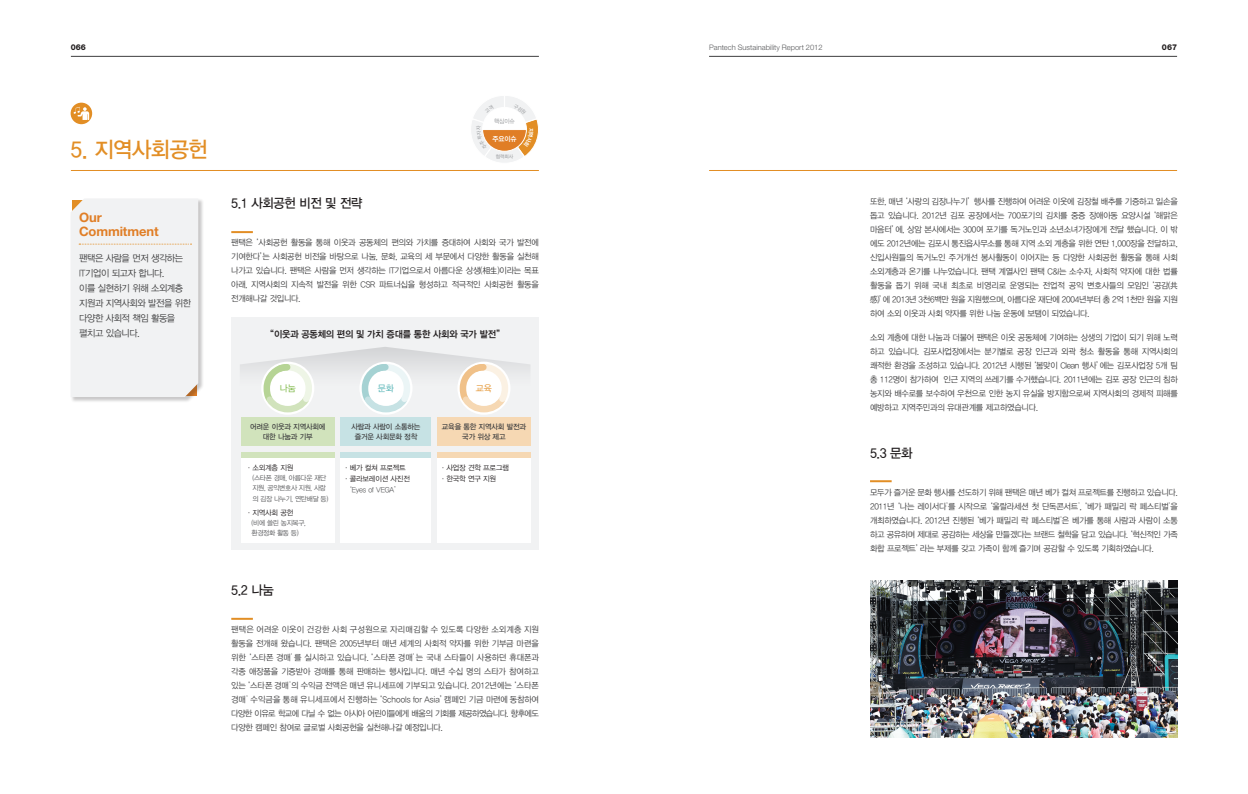
<style>
.page{position:relative;width:1248px;height:794px;background:#fff}
.page>*{position:absolute;margin:0;border:0;box-sizing:border-box;transform-origin:0 0}
.t1{font:22px "YDIYGO330";letter-spacing:-.02em;color:#e28e25;scale:.95 1}
.t2{font:13px "YDIYGO330";letter-spacing:-.03em;color:#231f20;scale:.95 1}
.t3{font:700 13px/14px "Helvetica Neue LT Pro";letter-spacing:-.01em;color:#e07e26}
.t4{font:10px/16px "YDIYGO330";letter-spacing:-.04em;color:#231f20;scale:.95 1}
.t5{font:9.5px/15px "YDIYGO320";letter-spacing:-.04em;color:#3e3e3f;scale:.95 1}
.t6{font:9.5px "YDIYGO340";letter-spacing:-.02em;color:#231f20;scale:.95 1}
.t7{font:9px "YDIYGO320";color:#75b33b}
.t8{font:9px "YDIYGO320";color:#4db0b2}
.t9{font:9px "YDIYGO320";color:#e28e25}
.t10{font:8.5px/14px "YDIYGO320";letter-spacing:-.03em;color:#3e3e3f;text-align:justify;scale:.95 1}
.t11{font:800 8px "Helvetica Neue LT Pro";color:#231f20}
.t12{font:7.5px/11px "YDIYGO320";letter-spacing:-.02em;color:#231f20;scale:.95 1}
.t13{font:7.5px/10px "YDIYGO330";letter-spacing:-.02em;color:#3e3e3f;text-align:center;scale:.95 1}
.t14{font:300 7.5px "Helvetica Neue LT Pro";color:#57585a}
.t15{font:7px/10px "YDIYGO320";letter-spacing:-.04em;color:#57585a;scale:.95 1}
.t16{font:7px "YDIYGO340";color:#fff;scale:.95 1}
.t17{font:6px "YDIYGO320";color:#939598;scale:.95 1}
.t18{font:5px "YDIYGO320";color:#939598;scale:.95 1}
.s1{color:#57585a}
.s2{font-family:"Arita dotum Light OTF"}
</style>
<div class="page">
<hr style="left:71px;top:56px;width:468px;height:1px;background:#3e3e3f">
<hr style="left:709px;top:56px;width:467px;height:1px;background:#3e3e3f">
<div style="left:231px;top:317px;width:308px;height:233px;background:#f1f2f3"></div>
<hr style="left:231px;top:231px;width:22px;height:2px;background:#e28e25">
<hr style="left:231px;top:618px;width:22px;height:2px;background:#e28e25">
<hr style="left:870px;top:480px;width:21px;height:2px;background:#e28e25">
<hr style="left:71px;top:170px;width:468px;height:1px;background:#e28e25">
<hr style="left:709px;top:170px;width:467px;height:1px;background:#e28e25">
<div style="left:71px;top:103px;width:21px;height:21px;background:#e28e25;border-radius:50%"></div>
<svg style="left:73px;top:107px;width:16px;height:13px"></svg>
<img style="left:870px;top:581px;width:307px;height:156px">
<div style="left:70px;top:198px;width:134px;height:205px;background:#231f20;opacity:.25"></div>
<div style="left:71px;top:198px;width:127px;height:199px;background:#f1f2f3"></div>
<div style="left:241px;top:418px;width:93px;height:28px;background:#d1e3bc"></div>
<div style="left:341px;top:418px;width:90px;height:28px;background:#c6e2e4"></div>
<div style="left:437px;top:418px;width:93px;height:28px;background:#f6d8b3"></div>
<div style="left:241px;top:452px;width:93px;height:90px;background:#fff"></div>
<div style="left:241px;top:452px;width:93px;height:5px;background:#d1e3bc"></div>
<div style="left:341px;top:452px;width:90px;height:90px;background:#fff"></div>
<div style="left:341px;top:452px;width:90px;height:5px;background:#c6e2e4"></div>
<div style="left:437px;top:452px;width:93px;height:90px;background:#fff"></div>
<div style="left:437px;top:452px;width:93px;height:5px;background:#f6d8b3"></div>
<svg style="left:240px;top:347px;width:290px;height:67px"></svg>
<svg style="left:471px;top:96px;width:68px;height:67px"></svg>
<p class="t11" style="left:71px;top:43px;width:17px">066</p>
<p class="t14" style="left:709px;top:43px;width:115px">Pantech Sustainability Report 2012</p>
<p class="t11" style="left:1161px;top:43px;width:17px">067</p>
<p class="t1" style="left:71px;top:137px;width:146px">5. 지역사회공헌</p>
<p class="t3" style="left:79px;top:210px;width:81px">Our<br>Commitment</p>
<p class="t5" style="left:79px;top:251px;width:119px">팬택은 사람을 먼저 생각하는<br>IT기업이 되고자 합니다.<br>이를 실현하기 위해 소외계층 지원과 지역사회와 발전을 위한 다양한 사회적 책임 활동을 펼치고 있습니다.</p>
<p class="t4" style="left:78px;top:254px;width:119px">치밀하고 차별화된 전략으로 전 세계 이동통신 산업을 이끄는 리더가 되고자 합니다.<br>R&amp;D와 마케팅 그리고 디자인에 이르기까지 지속적</p>
<p class="t17" style="left:494px;top:118px;width:23px">핵심이슈</p>
<p class="t16" style="left:492px;top:135px;width:27px">주요이슈</p>
<p class="t18" style="left:496px;top:154px;width:20px">협력회사</p>
<p class="t2" style="left:231px;top:196px;width:140px">5.1 사회공헌 비전 및 전략</p>
<p class="t10" style="left:231px;top:235px;width:325px">팬택은 ‘사회공헌 활동을 통해 이웃과 공동체의 편의와 가치를 증대하여 사회와 국가 발전에 기여한다’는 사회공헌 비전을 바탕으로 나눔, 문화, 교육의 세 부문에서 다양한 활동을 실천해 나가고 있습니다. 팬택은 사람을 먼저 생각하는 IT기업으로서 아름다운 상생(相生)이라는 목표 아래, 지역사회의 지속적 발전을 위한 CSR 파트너십을 형성하고 적극적인 사회공헌 활동을 전개해나갈 것입니다.</p>
<p class="t6" style="left:265px;top:329px;width:254px">“이웃과 공동체의 편의 및 가치 증대를 통한 사회와 국가 발전”</p>
<p class="t7" style="left:280px;top:383px;width:17px">나눔</p>
<p class="t8" style="left:378px;top:383px;width:17px">문화</p>
<p class="t9" style="left:476px;top:383px;width:17px">교육</p>
<p class="t13" style="left:250px;top:422px;width:81px">어려운 이웃과 지역사회에 대한 나눔과 기부</p>
<p class="t13" style="left:351px;top:422px;width:74px">사람과 사람이 소통하는 즐거운 사회문화 정착</p>
<p class="t13" style="left:442px;top:422px;width:90px">교육을 통한 지역사회 발전과 국가 위상 제고</p>
<p class="t12" style="left:245px;top:462px;width:52px">·소외계층 지원</p>
<p class="t15" style="left:252px;top:473px;width:79px">(스타폰 경매, 아름다운 재단 지원, 공익변호사 지원, 사랑</p>
<p class="t15" style="left:252px;top:494px;width:81px">의 김장 나누기, 연탄배달 등)</p>
<p class="t12" style="left:245px;top:507px;width:52px">·지역사회 공헌</p>
<p class="t15" style="left:251px;top:518px;width:59px">(비에 쓸린 농지복구, 환경정화 활동 등)</p>
<p class="t12" style="left:342px;top:462px;width:72px">·베가 컬쳐 프로젝트 ·콜라보레이션 사진전 <span class="s1">‘Eyes of VEGA’</span></p>
<p class="t12" style="left:439px;top:462px;width:75px">·사업장 견학 프로그램 ·한국학 연구 지원</p>
<p class="t2" style="left:231px;top:583px;width:46px">5.2 나눔</p>
<p class="t10" style="left:231px;top:623px;width:325px">팬택은 어려운 이웃이 건강한 사회 구성원으로 자리매김할 수 있도록 다양한 소외계층 지원 활동을 전개해 왔습니다. 팬택은 2005년부터 매년 세계의 사회적 약자를 위한 기부금 마련을 위한 ‘스타폰 경매<span class="s2">’</span> 를 실시하고 있습니다. ‘스타폰 경매<span class="s2">’</span> 는 국내 스타들이 사용하던 휴대폰과 각종 애장품을 기증받아 경매를 통해 판매하는 행사입니다. 매년 수십 명의 스타가 참여하고 있는 ‘스타폰 경매<span class="s2">’</span> 의 수익금 전액은 매년 유니세프에 기부되고 있습니다. 2012년에는 ‘스타폰 경매<span class="s2">’</span> 수익금을 통해 유니세프에서 진행하는 ‘Schools for Asia’ 캠페인 기금 마련에 동참하여 다양한 이유로 학교에 다닐 수 없는 아시아 어린이들에게 배움의 기회를 제공하였습니다. 향후에도 다양한 캠페인 참여로 글로벌 사회공헌을 실천해나갈 예정입니다.</p>
<p class="t10" style="left:870px;top:195px;width:325px">또한, 매년 ‘사랑의 김장나누기’ 행사를 진행하여 어려운 이웃에 김장철 배추를 기증하고 일손을 돕고 있습니다. 2012년 김포 공장에서는 700포기의 김치를 중증 장애아동 요양시설 ‘해맑은 마음터’에, 상암 본사에서는 300여 포기를 독거노인과 소년소녀가장에게 전달 했습니다. 이 밖 에도 2012년에는 김포시 통진읍사무소를 통해 지역 소외 계층을 위한 연탄 1,000장을 전달하고, 신입사원들의 독거노인 주거개선 봉사활동이 이어지는 등 다양한 사회공헌 활동을 통해 사회 소외계층과 온기를 나누었습니다. 팬택 계열사인 팬택 C&amp;I는 소수자, 사회적 약자에 대한 법률 활동을 돕기 위해 국내 최초로 비영리로 운영되는 전업적 공익 변호사들의 모임인 ‘공감(共感)’에 2013년 3천6백만 원을 지원했으며, 아름다운 재단에 2004년부터 총 2억 1천만 원을 지원 하여 소외 이웃과 사회 약자를 위한 나눔 운동에 보탬이 되었습니다.</p>
<p class="t10" style="left:870px;top:331px;width:325px">소외 계층에 대한 나눔과 더불어 팬택은 이웃 공동체에 기여하는 상생의 기업이 되기 위해 노력 하고 있습니다. 김포사업장에서는 분기별로 공장 인근과 외곽 청소 활동을 통해 지역사회의 쾌적한 환경을 조성하고 있습니다. 2012년 시행된‘봄맞이 Clean 행사’에는 김포사업장 5개 팀 총 112명이 참가하여 인근 지역의 쓰레기를 수거했습니다. 2011년에는 김포 공장 인근의 침하 농지와 배수로를 보수하여 우천으로 인한 농지 유실을 방지함으로써 지역사회의 경제적 피해를 예방하고 지역주민과의 유대관계를 제고하였습니다.</p>
<p class="t2" style="left:870px;top:446px;width:46px">5.3 문화</p>
<p class="t10" style="left:870px;top:485px;width:325px">모두가 즐거운 문화 행사를 선도하기 위해 팬택은 매년 베가 컬쳐 프로젝트를 진행하고 있습니다.<br>2011년‘나는 레이서다<span class="s2">’</span>를 시작으로‘울랄라세션 첫 단독콘서트<span class="s2">’</span>, ‘베가 패밀리 락 페스티벌<span class="s2">’</span>을 개최하였습니다. 2012년 진행된 ‘베가 패밀리 락 페스티벌<span class="s2">’</span>은 베가를 통해 사람과 사람이 소통 하고 공유하며 제대로 공감하는 세상을 만들겠다는 브랜드 철학을 담고 있습니다.‘혁신적인 가족 화합 프로젝트’라는 부제를 갖고 가족이 함께 즐기며 공감할 수 있도록 기획하였습니다.</p>
</div>
